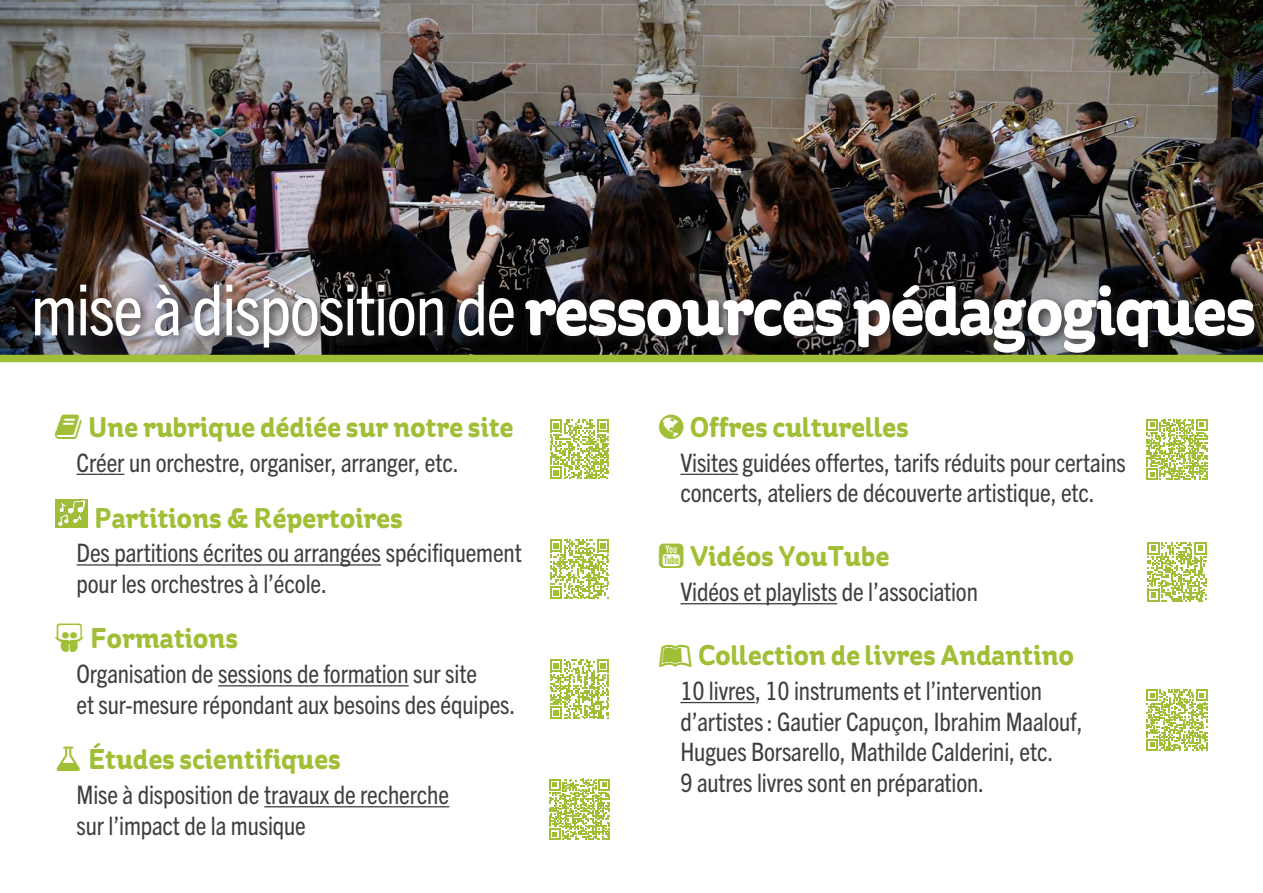
<style>
.page{position:relative;width:1263px;height:893px;background:#fff}
.page>*{position:absolute;margin:0;border:0;box-sizing:border-box;transform-origin:0 0}
.TITRE_1{font:700 70.5px "St Ryde W03";letter-spacing:-.035em;color:#fff}
.titre_2{font:700 28.5px "St Ryde W03";letter-spacing:-.01em;color:#a1bf36}
.ttx{font:condensed 25.5px/30.6px "Trade Gothic Next LT Pro";letter-spacing:-.005em;color:#3d3f3b}
.s1{font-family:"Trade Gothic Next LT Pro";font-weight:400;font-stretch:condensed}
</style>
<div class="page">
<img style="left:0;top:0;width:1263px;height:355px">
<hr style="left:77px;top:474px;width:47px;height:1px;background:#3d3f3b">
<hr style="left:77px;top:564px;width:304px;height:2px;background:#3d3f3b">
<hr style="left:218px;top:685px;width:191px;height:1px;background:#3d3f3b">
<hr style="left:264px;top:806px;width:185px;height:1px;background:#3d3f3b">
<div style="left:55px;top:499px;width:33px;height:28px;background:#a1bf36"></div>
<img style="left:59px;top:500px;width:25px;height:26px">
<hr style="left:680px;top:474px;width:58px;height:1px;background:#3d3f3b">
<hr style="left:680px;top:603px;width:157px;height:1px;background:#3d3f3b">
<hr style="left:680px;top:702px;width:75px;height:1px;background:#3d3f3b">
<div style="left:30px;top:280px;width:1233px;height:84px;background:#231f20;opacity:.75"></div>
<div style="left:0;top:355px;width:1263px;height:7px;background:#a1bf36"></div>
<svg style="left:1146px;top:419px;width:61px;height:61px"></svg>
<svg style="left:549px;top:779px;width:61px;height:61px"></svg>
<svg style="left:1146px;top:689px;width:61px;height:61px"></svg>
<svg style="left:1147px;top:542px;width:60px;height:60px"></svg>
<svg style="left:550px;top:659px;width:59px;height:60px"></svg>
<svg style="left:550px;top:539px;width:59px;height:60px"></svg>
<svg style="left:550px;top:419px;width:59px;height:60px"></svg>
<p class="TITRE_1" style="left:31px;top:269px;width:1227px"><span class="s1">mise à disposition de</span>ressources pédagogiques</p>
<p class="titre_2" style="left:88px;top:410px;width:427px">Une rubrique dédiée sur notre site</p>
<p class="ttx" style="left:77px;top:446px;width:384px">Créer un orchestre, organiser, arranger, etc.</p>
<p class="titre_2" style="left:94px;top:501px;width:310px">Partitions &amp; Répertoires</p>
<p class="ttx" style="left:77px;top:536px;width:447px">Des partitions écrites ou arrangées spécifiquement pour les orchestres à l’école.</p>
<p class="titre_2" style="left:90px;top:621px;width:149px">Formations</p>
<p class="ttx" style="left:77px;top:657px;width:440px">Organisation de sessions de formation sur site<br>et sur-mesure répondant aux besoins des équipes.</p>
<p class="titre_2" style="left:88px;top:742px;width:254px">Études scientifiques</p>
<p class="ttx" style="left:77px;top:778px;width:374px">Mise à disposition de travaux de recherche sur l’impact de la musique</p>
<p class="titre_2" style="left:690px;top:410px;width:220px">Offres culturelles</p>
<p class="ttx" style="left:680px;top:446px;width:447px">Visites guidées offertes, tarifs réduits pour certains concerts, ateliers de découverte artistique, etc.</p>
<p class="titre_2" style="left:690px;top:539px;width:201px">Vidéos YouTube</p>
<p class="ttx" style="left:680px;top:575px;width:299px">Vidéos et playlists de l’association</p>
<p class="titre_2" style="left:698px;top:638px;width:378px">Collection de livres Andantino</p>
<p class="ttx" style="left:680px;top:674px;width:404px">10 livres, 10 instruments et l’intervention d’artistes: Gautier Capuçon, Ibrahim Maalouf, Hugues Borsarello, Mathilde Calderini, etc.<br>9 autres livres sont en préparation.</p>
</div>
